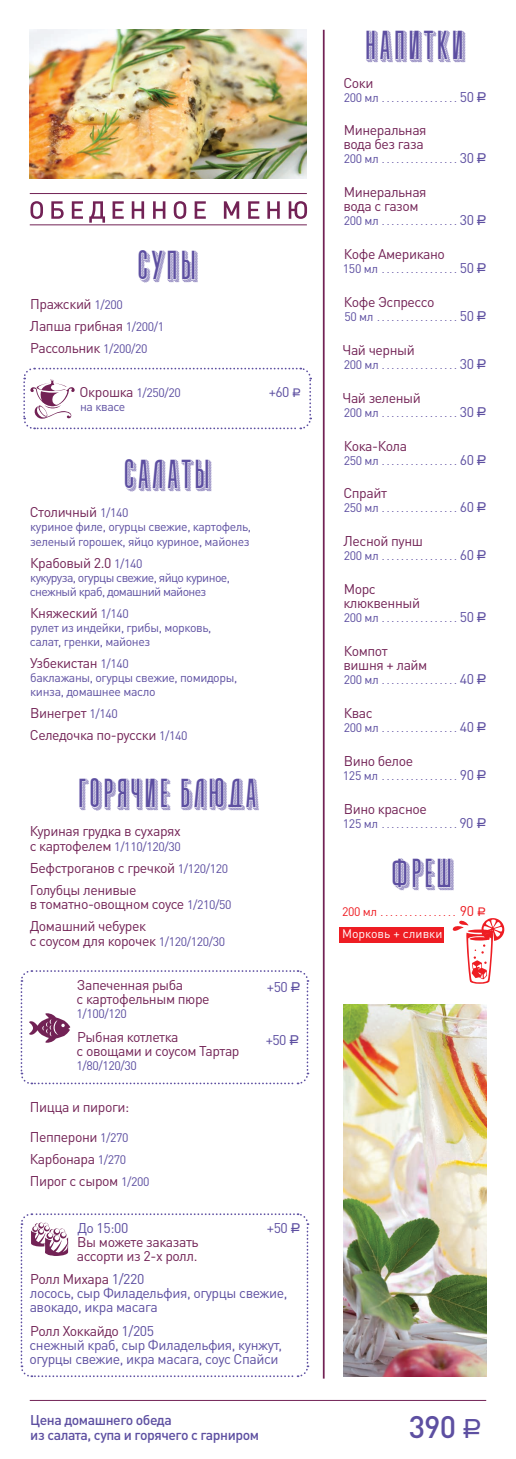
<style>
.page{position:relative;width:516px;height:1459px;background:#fff}
.page>*{position:absolute;margin:0;border:0;box-sizing:border-box;transform-origin:0 0}
.t1{font:38.5px "Graphique Pro Next Co";letter-spacing:-.03em;color:#5d4fa1}
.t2{font:500 30.8px "DIN Pro";color:#5d4fa1}
.t3{font:14px/14px "DIN Pro";letter-spacing:-.03em;color:#722255}
.t4{font:14px/14px "DIN Pro";letter-spacing:-.03em;color:#5d4fa1}
.t5{font:500 14px/14.5px "DIN Pro";letter-spacing:-.03em;color:#5d4fa1}
.t6{font:12.25px/14.5px "DIN Pro";letter-spacing:-.03em;color:#5d4fa1}
.t7{font:12.25px/14px "DIN Pro";letter-spacing:-.05em;color:#5d4fa1}
.t8{font:12.25px "DIN Pro";color:#fff}
.t9{font:10.5px "DIN Pro";color:#5d4fa1}
.t10{font:10.5px "DIN Pro";color:#ee1d23}
.s1{font-size:12.25px;color:#5d4fa1}
.s2{font-size:14px;color:#722255}
.s3{font-family:"ALS Rubl";font-size:12.25px}
.s4{font-family:"ALS Rubl"}
.s5{color:#722255}
.s6{font-size:12.25px}
.s7{font-size:14px}
.s8{font-family:"ALS Rubl";font-size:14px}
.s9{font-family:"ALS Rubl";font-weight:400;font-size:27.12px}
</style>
<div class="page">
<hr style="left:30px;top:1399px;width:456px;height:1px;background:#722255">
<hr style="left:30px;top:224px;width:277px;height:1px;background:#722255">
<hr style="left:30px;top:193px;width:277px;height:1px;background:#722255">
<svg style="left:30px;top:201px;width:277px;height:22px"></svg>
<img style="left:343px;top:1004px;width:143px;height:372px">
<img style="left:30px;top:30px;width:277px;height:149px">
<div style="left:340px;top:927px;width:104px;height:16px;background:#ee1d23"></div>
<svg style="left:452px;top:918px;width:53px;height:65px"></svg>
<hr style="left:323px;top:30px;width:2px;height:1348px;background:#722255">
<svg style="left:23px;top:367px;width:289px;height:63px"></svg>
<svg style="left:20px;top:970px;width:289px;height:115px"></svg>
<svg style="left:20px;top:1213px;width:289px;height:165px"></svg>
<h1 class="t1" style="left:136px;top:242px;width:65px">Супы</h1>
<p class="t3" style="left:30px;top:291px;width:136px;line-height:22.1px">Пражский <span class="s1">1/200<br></span>Лапша грибная <span class="s1">1/200/1<br></span>Рассольник <span class="s1">1/200/20</span></p>
<p class="t6" style="left:80px;top:384px;width:103px"><span class="s2">Окрошка</span> 1/250/20</p>
<p class="t4" style="left:269px;top:384px;width:34px">+60 <span class="s3">A</span></p>
<p class="t6" style="left:80px;top:398px;width:47px">на квасе</p>
<h1 class="t1" style="left:123px;top:450px;width:92px">Салаты</h1>
<p class="t3" style="left:30px;top:504px;width:100px">Столичный <span class="s1">1/140</span></p>
<p class="t6" style="left:30px;top:518px;width:223px">куриное филе, огурцы свежие, картофель, зеленый горошек, яйцо куриное, майонез</p>
<p class="t3" style="left:30px;top:554px;width:114px">Крабовый 2.0 <span class="s1">1/140</span></p>
<p class="t7" style="left:30px;top:569px;width:202px">кукуруза, огурцы свежие, яйцо куриное, снежный краб, домашний майонез</p>
<p class="t3" style="left:30px;top:604px;width:100px">Княжеский <span class="s1">1/140</span></p>
<p class="t6" style="left:30px;top:619px;width:183px">рулет из индейки, грибы, морковь, салат, гренки, майонез</p>
<p class="t3" style="left:30px;top:655px;width:100px">Узбекистан <span class="s1">1/140</span></p>
<p class="t6" style="left:30px;top:669px;width:209px;line-height:14px">баклажаны, огурцы свежие, помидоры, кинза, домашнее масло</p>
<p class="t3" style="left:30px;top:701px;width:159px;line-height:22.1px">Винегрет <span class="s1">1/140<br></span>Селедочка по-русски <span class="s1">1/140</span></p>
<h1 class="t1" style="left:77px;top:769px;width:184px">Горячие блюда</h1>
<p class="t3" style="left:30px;top:822px;width:153px">Куриная грудка в сухарях</p>
<p class="t6" style="left:30px;top:837px;width:153px"><span class="s2">с картофелем</span> 1/110/120/30</p>
<p class="t3" style="left:30px;top:855px;width:200px;line-height:22.1px">Бефстроганов с гречкой <span class="s1">1/120/120<br></span>Голубцы ленивые</p>
<p class="t3" style="left:30px;top:891px;width:203px;line-height:21.9px">в томатно-овощном соусе <span class="s1">1/210/50<br></span>Домашний чебурек</p>
<p class="t3" style="left:30px;top:932px;width:197px">с соусом для корочек <span class="s1">1/120/120/30</span></p>
<p class="t3" style="left:77px;top:976px;width:135px">Запеченная рыба<br>с картофельным пюре</p>
<p class="t6" style="left:76px;top:1005px;width:52px">1/100/120</p>
<p class="t3" style="left:77px;top:1028px;width:165px">Рыбная котлетка<br>с овощами и соусом Тартар</p>
<p class="t6" style="left:76px;top:1057px;width:62px">1/80/120/30</p>
<p class="t3" style="left:30px;top:1091px;width:101px;line-height:29.4px">Пицца и пироги:<br>Пепперони <span class="s1">1/270</span></p>
<p class="t3" style="left:30px;top:1146px;width:121px;line-height:22.1px">Карбонара <span class="s1">1/270<br></span>Пирог с сыром <span class="s1">1/200</span></p>
<p class="t4" style="left:267px;top:978px;width:35px">+50 <span class="s4">A</span></p>
<p class="t4" style="left:266px;top:1031px;width:35px">+50 <span class="s4">A</span></p>
<p class="t4" style="left:77px;top:1219px;width:53px">До 15:00</p>
<p class="t3" style="left:77px;top:1233px;width:123px">Вы можете заказать ассорти из 2-х ролл.</p>
<p class="t4" style="left:30px;top:1271px;width:259px"><span class="s5">Ролл Михара</span> 1/220<br>лосось, сыр Филадельфия, огурцы свежие, авокадо, икра масага</p>
<p class="t4" style="left:30px;top:1322px;width:254px"><span class="s5">Ролл Хоккайдо</span> 1/205<br>снежный краб, сыр Филадельфия, кунжут, огурцы свежие, икра масага, соус Спайси</p>
<p class="t4" style="left:267px;top:1220px;width:35px">+50 <span class="s4">A</span></p>
<p class="t5" style="left:30px;top:1411px;width:230px">Цена домашнего обеда<br>из салата, супа и горячего с гарниром</p>
<h1 class="t1" style="left:364px;top:21px;width:105px">Напитки</h1>
<p class="t3" style="left:343px;top:74px;width:32px">Соки</p>
<p class="t9" style="left:344px;top:89px;width:144px"><span class="s6">200 мл</span> . . . . . . . . . . . . . . . <span class="s7">50</span> <span class="s8">A</span></p>
<p class="t3" style="left:343px;top:122px;width:85px">Минеральная вода без газа</p>
<p class="t9" style="left:344px;top:151px;width:144px"><span class="s6">200 мл</span> . . . . . . . . . . . . . . . <span class="s7">30</span> <span class="s8">A</span></p>
<p class="t3" style="left:343px;top:184px;width:85px">Минеральная вода с газом</p>
<p class="t9" style="left:344px;top:213px;width:144px"><span class="s6">200 мл</span> . . . . . . . . . . . . . . . <span class="s7">30</span> <span class="s8">A</span></p>
<p class="t3" style="left:344px;top:246px;width:103px">Кофе Американо</p>
<p class="t9" style="left:343px;top:261px;width:145px"><span class="s6">150 мл</span> . . . . . . . . . . . . . . . <span class="s7">50</span> <span class="s8">A</span></p>
<p class="t3" style="left:344px;top:293px;width:92px">Кофе Эспрессо</p>
<p class="t9" style="left:344px;top:309px;width:144px"><span class="s6">50 мл</span> . . . . . . . . . . . . . . . . . <span class="s7">50</span> <span class="s8">A</span></p>
<p class="t3" style="left:342px;top:341px;width:74px">Чай черный</p>
<p class="t9" style="left:344px;top:357px;width:144px"><span class="s6">200 мл</span> . . . . . . . . . . . . . . . <span class="s7">30</span> <span class="s8">A</span></p>
<p class="t3" style="left:342px;top:389px;width:80px">Чай зеленый</p>
<p class="t9" style="left:344px;top:405px;width:144px"><span class="s6">200 мл</span> . . . . . . . . . . . . . . . <span class="s7">30</span> <span class="s8">A</span></p>
<p class="t3" style="left:344px;top:437px;width:65px">Кока-Кола</p>
<p class="t9" style="left:344px;top:452px;width:144px"><span class="s6">250 мл</span> . . . . . . . . . . . . . . . . <span class="s7">60</span> <span class="s8">A</span></p>
<p class="t3" style="left:343px;top:485px;width:45px">Спрайт</p>
<p class="t9" style="left:344px;top:500px;width:144px"><span class="s6">250 мл</span> . . . . . . . . . . . . . . . <span class="s7">60</span> <span class="s8">A</span></p>
<p class="t3" style="left:343px;top:533px;width:81px">Лесной пунш</p>
<p class="t9" style="left:344px;top:548px;width:144px"><span class="s6">200 мл</span> . . . . . . . . . . . . . . . <span class="s7">60</span> <span class="s8">A</span></p>
<p class="t3" style="left:343px;top:581px;width:78px">Морс клюквенный</p>
<p class="t9" style="left:344px;top:610px;width:144px"><span class="s6">200 мл</span> . . . . . . . . . . . . . . . <span class="s7">50</span> <span class="s8">A</span></p>
<p class="t3" style="left:343px;top:642px;width:85px">Компот вишня + лайм</p>
<p class="t9" style="left:344px;top:672px;width:144px"><span class="s6">200 мл</span> . . . . . . . . . . . . . . . <span class="s7">40</span> <span class="s8">A</span></p>
<p class="t3" style="left:344px;top:704px;width:31px">Квас</p>
<p class="t9" style="left:344px;top:720px;width:144px"><span class="s6">200 мл</span> . . . . . . . . . . . . . . . <span class="s7">40</span> <span class="s8">A</span></p>
<p class="t3" style="left:344px;top:752px;width:71px">Вино белое</p>
<p class="t9" style="left:343px;top:767px;width:145px"><span class="s6">125 мл</span> . . . . . . . . . . . . . . . . <span class="s7">90</span> <span class="s8">A</span></p>
<p class="t3" style="left:344px;top:800px;width:85px">Вино красное</p>
<p class="t9" style="left:343px;top:815px;width:145px"><span class="s6">125 мл</span> . . . . . . . . . . . . . . . . <span class="s7">90</span> <span class="s8">A</span></p>
<h1 class="t1" style="left:390px;top:850px;width:67px">ФРЕШ</h1>
<p class="t10" style="left:342px;top:904px;width:145px"><span class="s6">200 мл</span> . . . . . . . . . . . . . . . . <span class="s7">90</span> <span class="s3">A</span></p>
<p class="t8" style="left:342px;top:923px;width:102px">Морковь + сливки</p>
<h2 class="t2" style="left:409px;top:1402px;width:75px">390 <span class="s9">A</span></h2>
</div>
